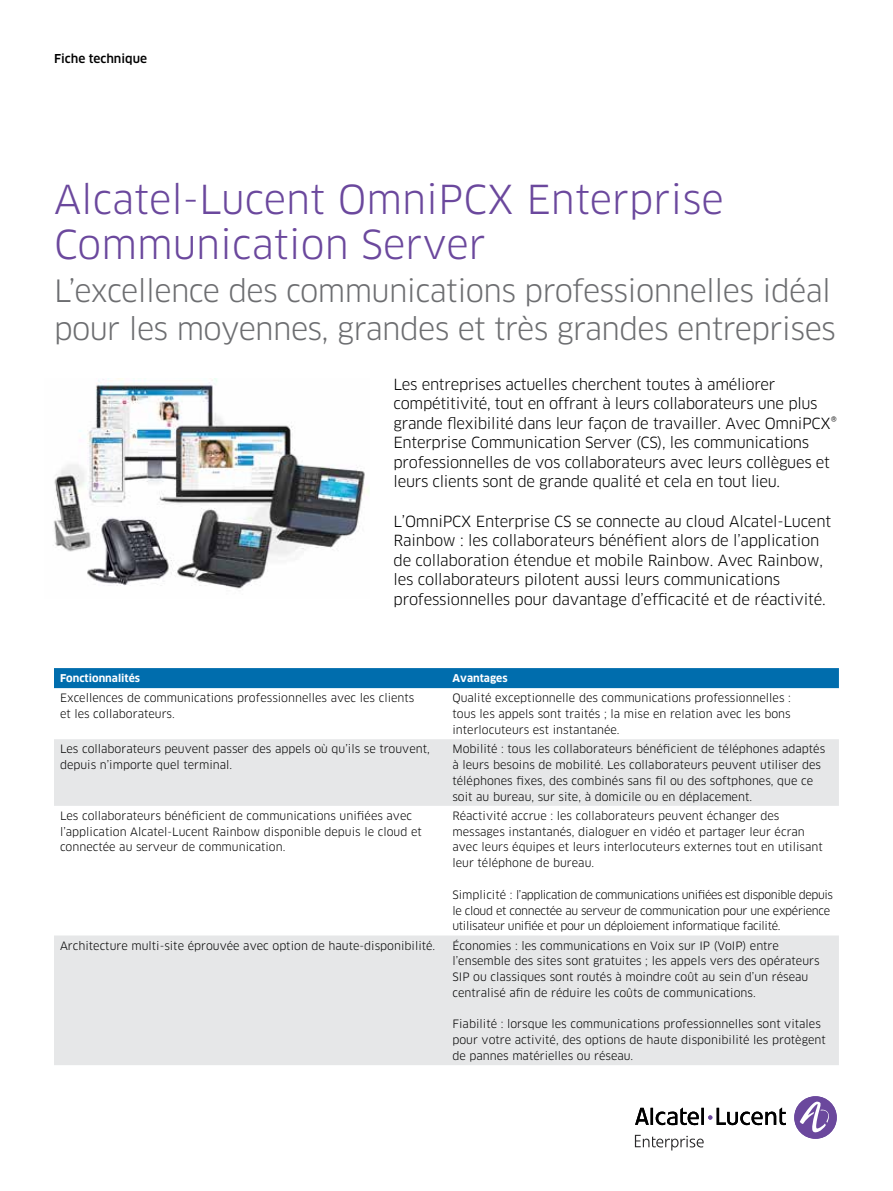
<style>
.page{position:relative;width:893px;height:1191px;background:#fff}
.page>*{position:absolute;margin:0;border:0;box-sizing:border-box;transform-origin:0 0}
.t1{font:39px/45px "Clan OT";color:#6b489d}
.t2{font:30px/37.5px "Clan OT";letter-spacing:-.02em;color:#6d6e71}
.t3{font:15px/19.5px "Clan OT";letter-spacing:-.02em;color:#000}
.t4{font:500 12px "Clan OT";color:#000}
.t5{font:11.25px/15.8px "Clan OT";color:#000}
.t6{font:11.25px/15.8px "Clan OT";letter-spacing:-.03em;color:#000}
.t7{font:700 10.5px "Clan OT";color:#fff}
</style>
<div class="page">
<svg style="left:635px;top:1134px;width:69px;height:16px"></svg>
<div style="left:794px;top:1096px;width:43px;height:42px;background:#6b489d;border-radius:50%"></div>
<svg style="left:800px;top:1101px;width:32px;height:32px"></svg>
<svg style="left:635px;top:1107px;width:151px;height:18px"></svg>
<div style="left:54px;top:668px;width:785px;height:20px;background:#006dad"></div>
<svg style="left:54px;top:688px;width:785px;height:1px"></svg>
<svg style="left:54px;top:739px;width:785px;height:326px;fill:#e6e7e8"></svg>
<img style="left:53px;top:378px;width:316px;height:211px">
<p class="t4" style="left:54px;top:52px;width:95px">Fiche technique</p>
<h1 class="t1" style="left:54px;top:177px;width:671px">Alcatel-Lucent OmniPCX Enterprise<br>Communication Server</h1>
<h2 class="t2" style="left:54px;top:272px;width:783px">L’excellence des communications professionnelles idéal pour les moyennes, grandes et très grandes entreprises</h2>
<p class="t3" style="left:394px;top:375px;width:445px">Les entreprises actuelles cherchent toutes à améliorer compétitivité, tout en offrant à leurs collaborateurs une plus grande flexibilité dans leur façon de travailler. Avec OmniPCX® Enterprise Communication Server (CS), les communications professionnelles de vos collaborateurs avec leurs collègues et leurs clients sont de grande qualité et cela en tout lieu.</p>
<p class="t3" style="left:394px;top:511px;width:439px">L’OmniPCX Enterprise CS se connecte au cloud Alcatel-Lucent Rainbow : les collaborateurs bénéfient alors de l’application de collaboration étendue et mobile Rainbow. Avec Rainbow, les collaborateurs pilotent aussi leurs communications professionnelles pour davantage d’efficacité et de réactivité.</p>
<p class="t7" style="left:60px;top:672px;width:82px">Fonctionnalités</p>
<p class="t7" style="left:452px;top:672px;width:57px">Avantages</p>
<p class="t5" style="left:60px;top:690px;width:356px">Excellences de communications professionnelles avec les clients et les collaborateurs.</p>
<p class="t5" style="left:452px;top:690px;width:340px;text-align:justify">Qualité exceptionnelle des communications professionnelles : tous les appels sont traités ; la mise en relation avec les bons interlocuteurs est instantanée.</p>
<p class="t5" style="left:60px;top:741px;width:371px">Les collaborateurs peuvent passer des appels où qu’ils se trouvent, depuis n’importe quel terminal.</p>
<p class="t5" style="left:452px;top:741px;width:374px">Mobilité : tous les collaborateurs bénéficient de téléphones adaptés à leurs besoins de mobilité. Les collaborateurs peuvent utiliser des téléphones fixes, des combinés sans fil ou des softphones, que ce soit au bureau, sur site, à domicile ou en déplacement.</p>
<p class="t5" style="left:60px;top:808px;width:363px">Les collaborateurs bénéficient de communications unifiées avec l’application Alcatel-Lucent Rainbow disponible depuis le cloud et connectée au serveur de communication.</p>
<p class="t5" style="left:452px;top:808px;width:372px">Réactivité accrue : les collaborateurs peuvent échanger des messages instantanés, dialoguer en vidéo et partager leur écran avec leurs équipes et leurs interlocuteurs externes tout en utilisant leur téléphone de bureau.</p>
<p class="t6" style="left:452px;top:886px;width:382px">Simplicité : l’application de communications unifiées est disponible depuis le cloud et connectée au serveur de communication pour une expérience utilisateur unifiée et pour un déploiement informatique facilité.</p>
<p class="t5" style="left:60px;top:937px;width:377px">Architecture multi-site éprouvée avec option de haute-disponibilité.</p>
<p class="t5" style="left:452px;top:937px;width:369px">Économies : les communications en Voix sur IP (VoIP) entre l’ensemble des sites sont gratuites ; les appels vers des opérateurs SIP ou classiques sont routés à moindre coût au sein d’un réseau centralisé afin de réduire les coûts de communications.</p>
<p class="t5" style="left:452px;top:1016px;width:375px">Fiabilité : lorsque les communications professionnelles sont vitales pour votre activité, des options de haute disponibilité les protègent de pannes matérielles ou réseau.</p>
</div>
